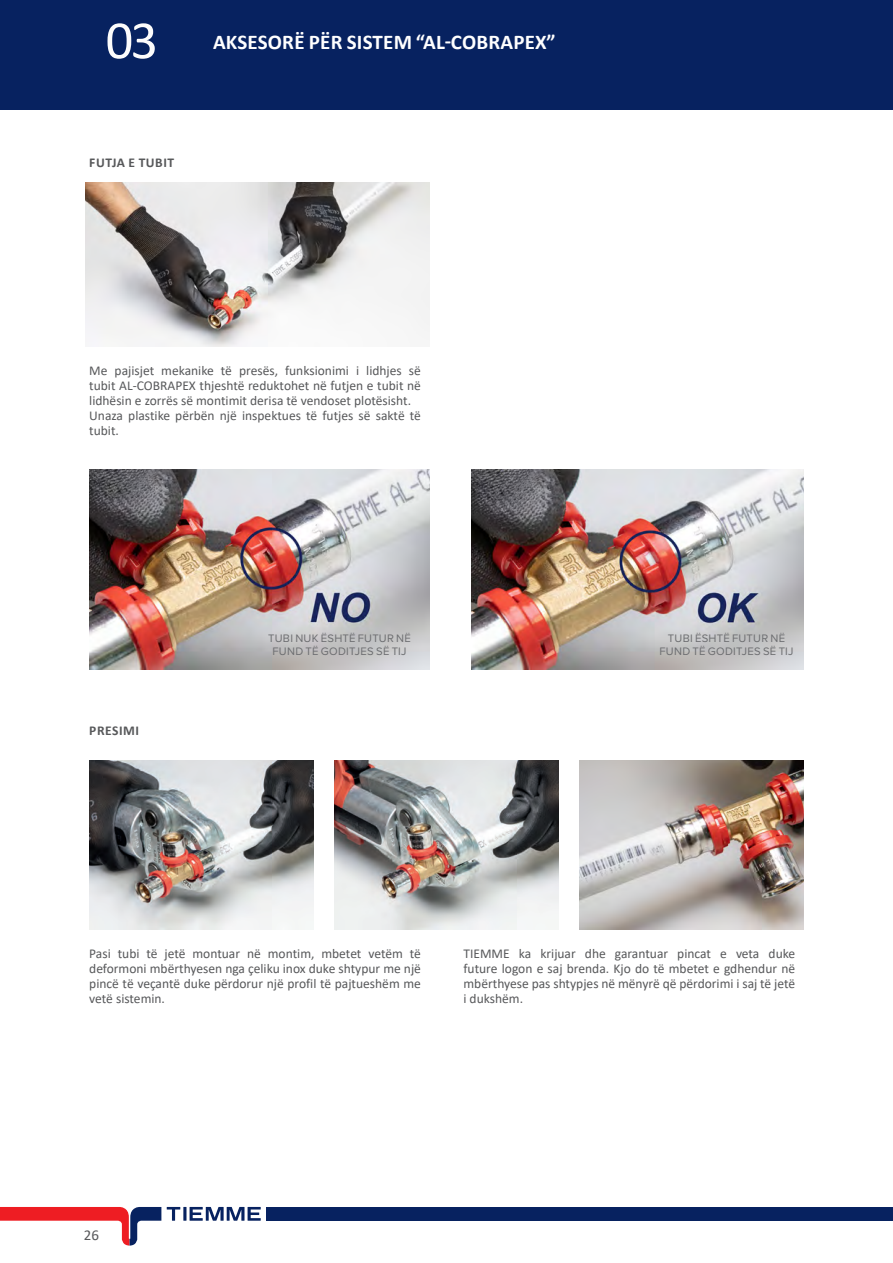
<style>
.page{position:relative;width:893px;height:1263px;background:#fff}
.page>*{position:absolute;margin:0;border:0;box-sizing:border-box;transform-origin:0 0}
.t1{font:54.45px "Calibri";color:#fcfcfc}
.TITOLO_L1{font:700 21px "Calibri";letter-spacing:.01em;color:#fff}
.t2{font:15px "Calibri";color:#57585a}
.PARAGRAFO{font:13.5px/15px "Calibri";color:#57585a;text-align:justify}
.PARAGRAFO_-_TITOLETT{font:700 13.5px "Calibri";letter-spacing:.04em;color:#57585a}
.NOTE_-_CENTRATO{font:11.25px/13.5px "Proxima Nova";letter-spacing:.025em;color:#6c6d70;text-align:center}
.s1{font-style:inherit}
</style>
<div class="page">
<svg style="left:167px;top:1207px;width:13px;height:14px"></svg>
<hr style="left:183px;top:1207px;width:3px;height:14px;background:#072260">
<svg style="left:190px;top:1207px;width:71px;height:14px"></svg>
<svg style="left:0;top:1207px;width:161px;height:38px"></svg>
<div style="left:266px;top:1207px;width:627px;height:14px;background:#072260"></div>
<div style="left:0;top:0;width:893px;height:110px;background:#072260"></div>
<img style="left:85px;top:183px;width:344px;height:164px">
<img style="left:472px;top:469px;width:332px;height:200px">
<img style="left:89px;top:469px;width:340px;height:200px">
<img style="left:89px;top:760px;width:225px;height:169px">
<img style="left:334px;top:760px;width:225px;height:169px">
<img style="left:579px;top:760px;width:225px;height:169px">
<h1 class="t1" style="left:106px;top:2px;width:54px">03</h1>
<p class="TITOLO_L1" style="left:213px;top:27px;width:344px">AKSESORË PËR SISTEM “AL<span class="s1">‐</span>COBRAPEX”</p>
<p class="PARAGRAFO_-_TITOLETT" style="left:89px;top:153px;width:86px">FUTJA E TUBIT</p>
<p class="PARAGRAFO" style="left:89px;top:362px;width:333px">Me pajisjet mekanike të presës, funksionimi i lidhjes së tubit AL‐COBRAPEX thjeshtë reduktohet në futjen e tubit në lidhësin e zorrës së montimit derisa të vendoset plotësisht.</p>
<p class="PARAGRAFO" style="left:89px;top:407px;width:333px">Unaza plastike përbën një inspektues të futjes së saktë të tubit.</p>
<p class="PARAGRAFO_-_TITOLETT" style="left:89px;top:720px;width:51px">PRESIMI</p>
<p class="NOTE_-_CENTRATO" style="left:268px;top:631px;width:144px">TUBI NUK ËSHTË FUTUR NË<br>FUND TË GODITJES SË TIJ</p>
<p class="NOTE_-_CENTRATO" style="left:659px;top:631px;width:136px">TUBI ËSHTË FUTUR NË<br>FUND TË GODITJES SË TIJ</p>
<p class="PARAGRAFO" style="left:89px;top:946px;width:333px">Pasi tubi të jetë montuar në montim, mbetet vetëm të deformoni mbërthyesen nga çeliku inox duke shtypur me një pincë të veçantë duke përdorur një profil të pajtueshëm me vetë sistemin.</p>
<p class="PARAGRAFO" style="left:463px;top:946px;width:333px">TIEMME ka krijuar dhe garantuar pincat e veta duke future logon e saj brenda. Kjo do të mbetet e gdhendur në mbërthyese pas shtypjes në mënyrë që përdorimi i saj të jetë i dukshëm.</p>
<p class="t2" style="left:84px;top:1224px;width:17px">26</p>
</div>
